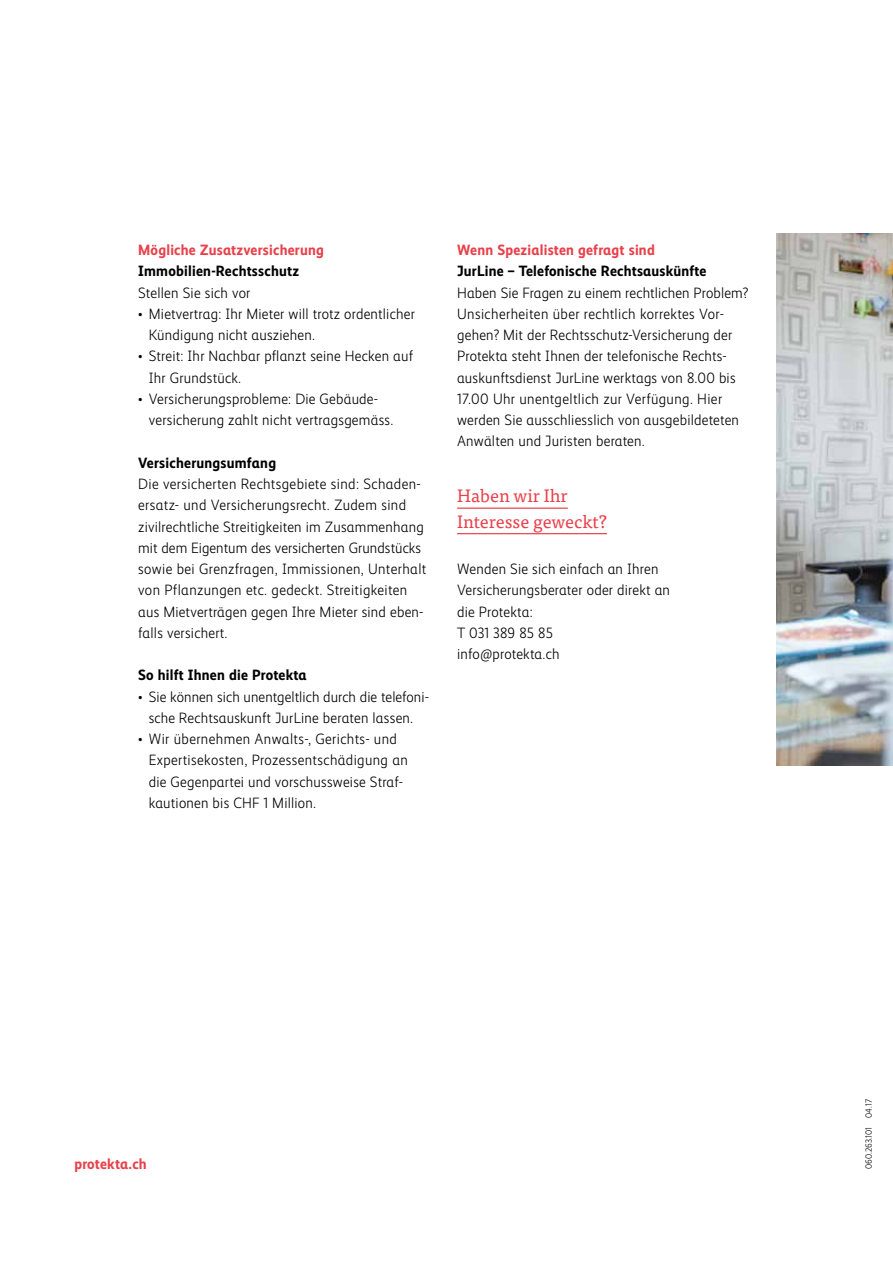
<style>
.page{position:relative;width:893px;height:1263px;background:#fff}
.page>*{position:absolute;margin:0;border:0;box-sizing:border-box;transform-origin:0 0}
.t1{font:18px/25.5px "Tisa Pro";color:#e8414b}
.t2{font:300 15px/21.3px "Mobiliar Realist";letter-spacing:.015em;color:#000}
.t3{font:700 15px "Mobiliar Realist";letter-spacing:.015em;color:#000}
.t4{font:700 15px "Mobiliar Realist";letter-spacing:.015em;color:#e8414b}
.t5{font:300 9px "Mobiliar Realist";letter-spacing:.015em;color:#000}
</style>
<div class="page">
<img style="left:776px;top:234px;width:117px;height:531px">
<hr style="left:457px;top:507px;width:111px;height:2px;background:#e8414b">
<hr style="left:457px;top:533px;width:150px;height:1px;background:#e8414b">
<p class="t4" style="left:138px;top:241px;width:187px">Mögliche Zusatzversicherung</p>
<p class="t3" style="left:138px;top:263px;width:162px">Immobilien-Rechtsschutz</p>
<p class="t2" style="left:138px;top:282px;width:114px">Stellen Sie sich vor</p>
<p class="t2" style="left:149px;top:303px;width:268px;text-indent:-11px">• Mietvertrag: Ihr Mieter will trotz ordentlicher<br>Kündigung nicht ausziehen.</p>
<p class="t2" style="left:149px;top:346px;width:266px;text-indent:-11px">• Streit: Ihr Nachbar pflanzt seine Hecken auf<br>Ihr Grundstück.</p>
<p class="t2" style="left:149px;top:388px;width:246px;text-indent:-11px">• Versicherungsprobleme: Die Gebäude&shy;versicherung zahlt nicht vertragsgemäss.</p>
<p class="t3" style="left:138px;top:454px;width:139px">Versicherungsumfang</p>
<p class="t2" style="left:138px;top:473px;width:290px">Die versicherten Rechtsgebiete sind: Schaden&shy;ersatz- und Versicherungsrecht. Zudem sind zivilrechtliche Streitigkeiten im Zusammenhang mit dem Eigentum des versicherten Grundstücks sowie bei Grenzfragen, Immissionen, Unterhalt von Pflanzungen etc. gedeckt. Streitigkeiten aus Mietverträgen gegen Ihre Mieter sind eben&shy;falls versichert.</p>
<p class="t3" style="left:138px;top:666px;width:170px">So hilft Ihnen die Protekta</p>
<p class="t2" style="left:138px;top:686px;width:292px;text-align:center">• Sie können sich unentgeltlich durch die telefoni&shy;sche Rechtsauskunft JurLine beraten lassen.</p>
<p class="t2" style="left:149px;top:728px;width:261px;text-indent:-11px">• Wir übernehmen Anwalts-, Gerichts- und Expertisekosten, Prozessentschädigung an die Gegenpartei und vorschussweise Straf&shy;kautionen bis CHF 1 Million.</p>
<p class="t4" style="left:457px;top:241px;width:199px">Wenn Spezialisten gefragt sind</p>
<p class="t3" style="left:457px;top:262px;width:251px">JurLine – Telefonische Rechtsauskünfte</p>
<p class="t2" style="left:457px;top:282px;width:293px">Haben Sie Fragen zu einem rechtlichen Problem?<br>Unsicherheiten über rechtlich korrektes Vor&shy;gehen? Mit der Rechtsschutz-Versicherung der Protekta steht Ihnen der telefonische Rechts&shy;auskunftsdienst JurLine werktags von 8.00 bis 17.00 Uhr unentgeltlich zur Verfügung. Hier werden Sie ausschliesslich von ausgebildeteten Anwälten und Juristen beraten.</p>
<p class="t1" style="left:457px;top:482px;width:151px">Haben wir Ihr<br>Interesse geweckt?</p>
<p class="t2" style="left:457px;top:558px;width:214px">Wenden Sie sich einfach an Ihren<br>Versicherungsberater oder direkt an die Protekta:<br>T 031 389 85 85<br>info@protekta.ch</p>
<p class="t4" style="left:74px;top:1155px;width:74px">protekta.ch</p>
<p class="t5" style="left:864px;top:1169px;width:72px;rotate:-90deg">060.263.101 04.17</p>
</div>
